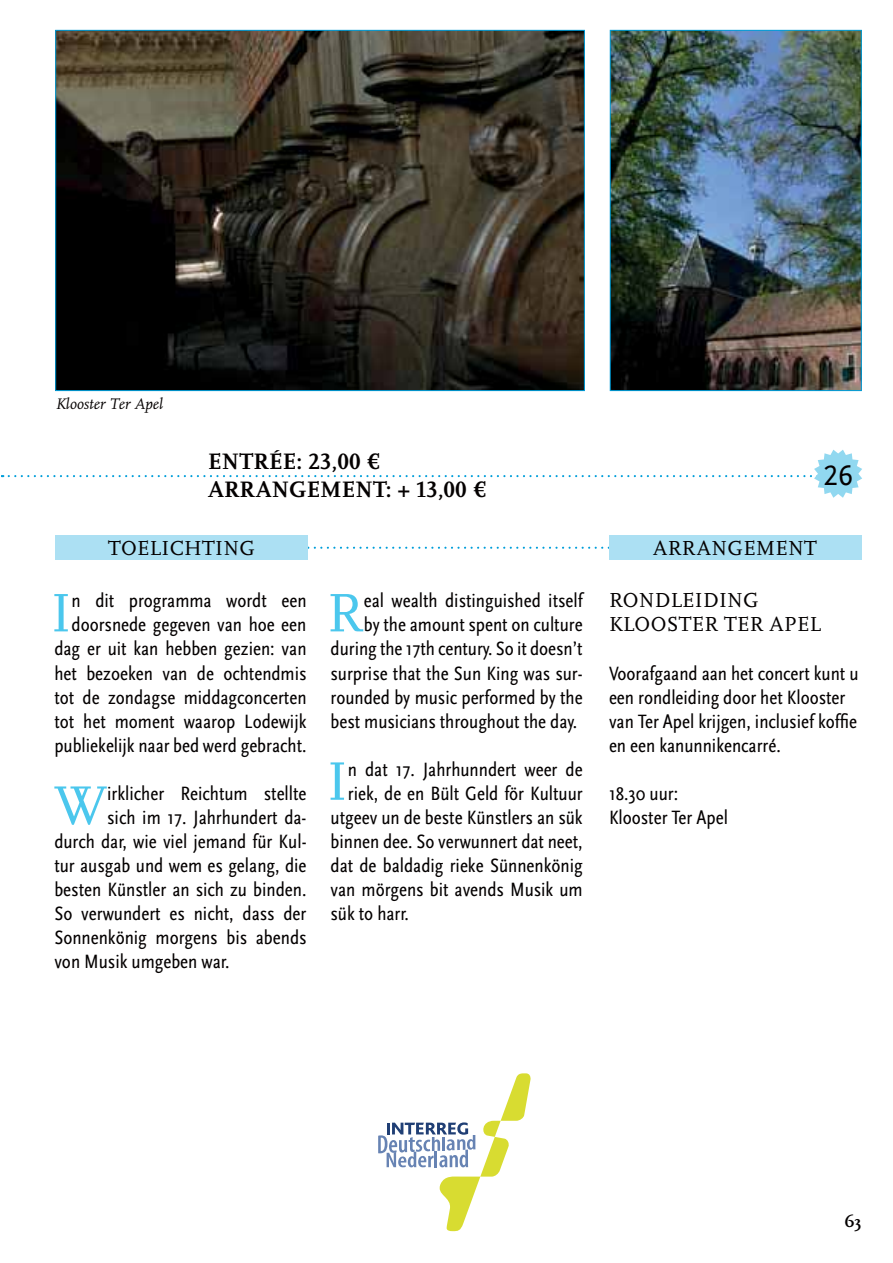
<style>
.page{position:relative;width:893px;height:1263px;background:#fff}
.page>*{position:absolute;margin:0;border:0;box-sizing:border-box;transform-origin:0 0}
.t1{font:56.55px "Scala Pro";color:#4bc7ed}
.t2{font:29.7px "Scala Sans Caps";color:#040000}
.t3{font:700 23.4px/28px "Scala Pro";letter-spacing:.01em;color:#040000}
.t4{font:21.15px/24px "Scala Pro";letter-spacing:.015em;color:#040000}
.t5{font:20.1px/24px "Scala Sans Regular Con";color:#040000;text-align:right}
.t6{font:700 16.95px "Scala Pro";color:#040000}
.t7{font:italic 15.9px "FF Scala";color:#040000}
</style>
<div class="page">
<img style="left:57px;top:32px;width:526px;height:357px">
<svg style="left:9px;top:450px;width:853px;height:48px"></svg>
<svg style="left:308px;top:547px;width:301px;height:2px"></svg>
<div style="left:55px;top:535px;width:253px;height:24px;background:#ace0f3"></div>
<div style="left:609px;top:535px;width:252px;height:24px;background:#ace0f3"></div>
<img style="left:612px;top:32px;width:247px;height:357px">
<div style="left:610px;top:30px;width:251px;height:361px;border:1px solid #009eda"></div>
<svg style="left:378px;top:1073px;width:152px;height:158px"></svg>
<p class="t7" style="left:55px;top:396px;width:109px">Klooster Ter Apel</p>
<p class="t3" style="left:208px;top:449px;width:280px">ENTRÉE: 23,00 €<br>ARRANGEMENT: + 13,00 €</p>
<h2 class="t2" style="left:823px;top:460px;width:31px">26</h2>
<p class="t4" style="left:108px;top:537px;width:149px">TOELICHTING</p>
<p class="t4" style="left:653px;top:537px;width:165px">ARRANGEMENT</p>
<p class="t5" style="left:54px;top:591px;width:254px">n dit programma wordt een doorsnede gegeven van hoe een dag er uit kan hebben gezien: van het bezoeken van de ochtendmis tot de zondagse middagconcerten tot het moment waarop Lodewijk publiekelijk naar bed werd gebracht.</p>
<h1 class="t1" style="left:54px;top:780px;width:55px">W</h1>
<p class="t5" style="left:107px;top:783px;width:201px">irklicher Reichtum stellte</p>
<h1 class="t1" style="left:51px;top:588px;width:23px">I</h1>
<p class="t5" style="left:107px;top:807px;width:201px">sich im 17. Jahrhundert da-</p>
<p class="t5" style="left:54px;top:831px;width:254px">durch dar, wie viel jemand für Kul-</p>
<p class="t5" style="left:54px;top:855px;width:254px">tur ausgab und wem es gelang, die</p>
<p class="t5" style="left:54px;top:879px;width:254px">besten Künstler an sich zu binden.</p>
<p class="t5" style="left:54px;top:903px;width:254px">So verwundert es nicht, dass der</p>
<p class="t5" style="left:54px;top:927px;width:254px">Sonnenkönig morgens bis abends</p>
<p class="t5" style="left:54px;top:951px;width:177px">von Musik umgeben war.</p>
<p class="t5" style="left:331px;top:591px;width:254px">eal wealth distinguished itself<br>by the amount spent on culture during the 17th century. So it doesn’t surprise that the Sun King was sur&shy;rounded by music performed by the best musicians throughout the day.</p>
<h1 class="t1" style="left:327px;top:756px;width:23px">I</h1>
<p class="t5" style="left:348px;top:759px;width:236px">n dat 17. Jahrhunndert weer de</p>
<h1 class="t1" style="left:327px;top:588px;width:39px">R</h1>
<p class="t5" style="left:348px;top:783px;width:236px">riek, de en Bült Geld för Kultuur</p>
<p class="t5" style="left:331px;top:807px;width:254px">utgeev un de beste Künstlers an sük</p>
<p class="t5" style="left:331px;top:831px;width:254px">binnen dee. So verwunnert dat neet,</p>
<p class="t5" style="left:331px;top:855px;width:254px">dat de baldadig rieke Sünnenkönig</p>
<p class="t5" style="left:331px;top:879px;width:254px">van mörgens bit avends Musik um</p>
<p class="t5" style="left:331px;top:903px;width:80px">sük to harr.</p>
<p class="t4" style="left:609px;top:590px;width:213px">RONDLEIDING<br>KLOOSTER TER APEL</p>
<p class="t5" style="left:609px;top:663px;width:251px;text-align:left">Voorafgaand aan het concert kunt u een rondleiding door het Klooster van Ter Apel krijgen, inclusief koffie en een kanunnikencarré.</p>
<p class="t5" style="left:609px;top:783px;width:120px;text-align:left">18.30 uur:<br>Klooster Ter Apel</p>
<p class="t6" style="left:844px;top:1214px;width:18px">63</p>
</div>
